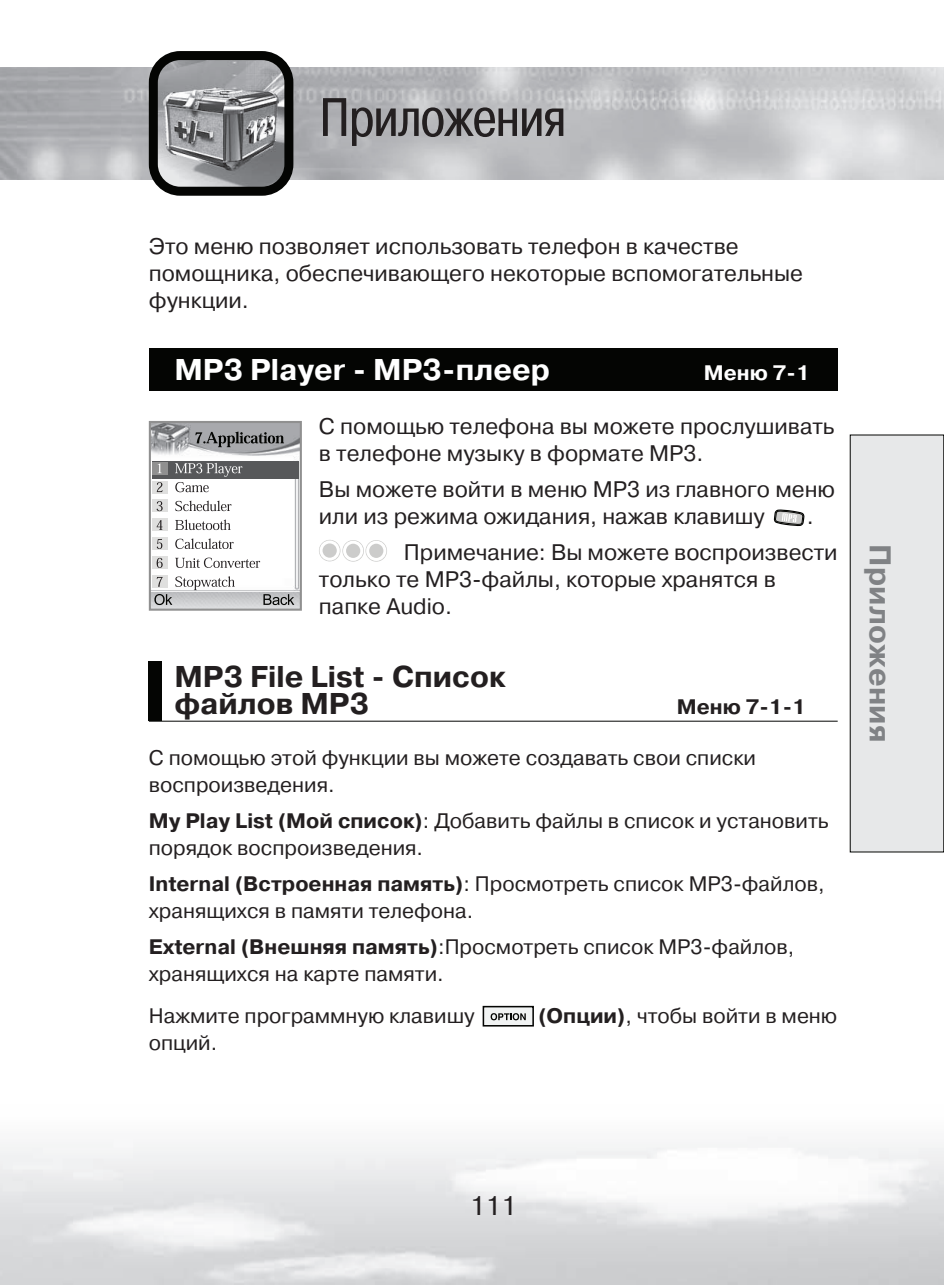
<style>
.page{position:relative;width:944px;height:1285px;background:#fff}
.page>*{position:absolute;margin:0;border:0;box-sizing:border-box;transform-origin:0 0}
.t1{font:54px "Pragmatica Cond C";color:#231f20}
.t2{font:700 30px/27px "Pragmatica C";color:#231f20}
.t3{font:700 30px "Pragmatica C";color:#fff}
.t4{font:700 30px "Pragmatica C";letter-spacing:.005em;color:#808285}
.t5{font:27px "Pragmatica C";color:#231f20}
.t6{font:22.5px/27px "Pragmatica C";color:#231f20}
.t7{font:21px/27px "Pragmatica C";color:#231f20}
.t8{font:700 21px "Pragmatica C";color:#231f20}
.t9{font:700 21px "Pragmatica C";color:#fff}
.s1{font-weight:700}
</style>
<div class="page">
<img style="left:0;top:68px;width:944px;height:111px">
<div style="left:850px;top:435px;width:94px;height:416px;background:#e7e8e9"></div>
<div style="left:149px;top:348px;width:689px;height:43px;background:#040503"></div>
<svg style="left:774px;top:509px;width:30px;height:17px"></svg>
<img style="left:155px;top:56px;width:132px;height:135px;border-radius:27px">
<div style="left:149px;top:51px;width:144px;height:145px;border:9px solid #040503;border-radius:27px"></div>
<img style="left:152px;top:424px;width:147px;height:183px">
<div style="left:149px;top:421px;width:153px;height:189px;border:2px solid #909090"></div>
<div style="left:152px;top:461px;width:147px;height:17px;background:#57585a"></div>
<svg style="left:195px;top:431px;width:89px;height:16px"></svg>
<div style="left:152px;top:481px;width:15px;height:12px;background:#dfdfde"></div>
<div style="left:152px;top:499px;width:15px;height:13px;background:#dfdfde"></div>
<div style="left:152px;top:518px;width:15px;height:13px;background:#dfdfde"></div>
<div style="left:152px;top:537px;width:15px;height:12px;background:#dfdfde"></div>
<div style="left:152px;top:556px;width:15px;height:12px;background:#dfdfde"></div>
<div style="left:152px;top:574px;width:15px;height:13px;background:#dfdfde"></div>
<div style="left:152px;top:462px;width:15px;height:13px;background:#909090"></div>
<svg style="left:158px;top:463px;width:4px;height:10px"></svg>
<svg style="left:175px;top:462px;width:67px;height:14px"></svg>
<svg style="left:157px;top:482px;width:5px;height:10px"></svg>
<svg style="left:175px;top:482px;width:34px;height:10px"></svg>
<svg style="left:157px;top:501px;width:6px;height:10px"></svg>
<svg style="left:175px;top:500px;width:57px;height:11px"></svg>
<svg style="left:157px;top:520px;width:6px;height:10px"></svg>
<svg style="left:175px;top:519px;width:56px;height:11px"></svg>
<svg style="left:157px;top:539px;width:5px;height:10px"></svg>
<svg style="left:175px;top:538px;width:59px;height:11px"></svg>
<svg style="left:157px;top:557px;width:6px;height:11px"></svg>
<svg style="left:175px;top:557px;width:85px;height:11px"></svg>
<svg style="left:154px;top:576px;width:81px;height:29px"></svg>
<svg style="left:263px;top:594px;width:31px;height:11px"></svg>
<svg style="left:342px;top:540px;width:22px;height:21px"></svg>
<div style="left:345px;top:542px;width:17px;height:17px;background:#cccccb;border-radius:50%"></div>
<div style="left:343px;top:540px;width:20px;height:21px;border:3px solid #fff;border-radius:50%"></div>
<svg style="left:365px;top:540px;width:22px;height:21px"></svg>
<div style="left:368px;top:542px;width:17px;height:17px;background:#cccccb;border-radius:50%"></div>
<div style="left:366px;top:540px;width:20px;height:21px;border:3px solid #fff;border-radius:50%"></div>
<svg style="left:319px;top:539px;width:21px;height:22px"></svg>
<div style="left:321px;top:542px;width:17px;height:17px;background:#cccccb;border-radius:50%"></div>
<div style="left:320px;top:540px;width:20px;height:20px;border:3px solid #fff;border-radius:50%"></div>
<hr style="left:149px;top:720px;width:689px;height:1px;background:#040503">
<div style="left:149px;top:661px;width:13px;height:60px;background:#040503"></div>
<div style="left:483px;top:1006px;width:50px;height:19px;background:#f1f3f3"></div>
<div style="left:483px;top:1005px;width:51px;height:21px;border:2px solid #040503"></div>
<svg style="left:491px;top:1013px;width:35px;height:7px"></svg>
<h1 class="t1" style="left:320px;top:87px;width:248px">Приложения</h1>
<p class="t6" style="left:149px;top:233px;width:656px">Это меню позволяет использовать телефон в качестве помощника, обеспечивающего некоторые вспомогательные функции.</p>
<h2 class="t3" style="left:174px;top:353px;width:377px">MP3 Player - MP3-плеер</h2>
<p class="t9" style="left:704px;top:361px;width:108px">Mеню 7-1</p>
<p class="t6" style="left:319px;top:413px;width:517px">С помощью телефона вы можете прослушивать в телефоне музыку в формате МР3.</p>
<p class="t6" style="left:319px;top:476px;width:518px">Вы можете войти в меню МР3 из главного меню или из режима ожидания, нажав клавишу</p>
<p class="t6" style="left:404px;top:498px;width:435px;line-height:36px;text-indent:403px">.<br>Примечание: Вы можете воспроизвести</p>
<p class="t6" style="left:319px;top:566px;width:458px">только те MP3-файлы, которые хранятся в папке Audio.</p>
<h2 class="t2" style="left:174px;top:662px;width:333px">MP3 File List - Список файлов MP3</h2>
<p class="t8" style="left:677px;top:694px;width:131px">Меню 7-1-1</p>
<p class="t7" style="left:149px;top:743px;width:609px">С помощью этой функции вы можете создавать свои списки воспроизведения.</p>
<p class="t7" style="left:149px;top:806px;width:681px"><span class="s1">My Play List (Мой список)</span>: Добавить файлы в список и установить порядок воспроизведения.</p>
<p class="t7" style="left:149px;top:869px;width:677px"><span class="s1">Internal (Встроенная память)</span>: Просмотреть список MP3-файлов, хранящихся в памяти телефона.</p>
<p class="t7" style="left:149px;top:932px;width:647px"><span class="s1">External (Внешняя память)</span>:Просмотреть список MP3-файлов, хранящихся на карте памяти.</p>
<p class="t7" style="left:149px;top:1001px;width:327px">Нажмите программную клавишу</p>
<p class="t7" style="left:538px;top:1001px;width:301px"><span class="s1">(Опции)</span>, чтобы войти в меню</p>
<p class="t7" style="left:149px;top:1028px;width:70px">опций.</p>
<h2 class="t4" style="left:897px;top:544px;width:199px;rotate:90deg">Приложения</h2>
<p class="t5" style="left:470px;top:1190px;width:48px">111</p>
</div>
